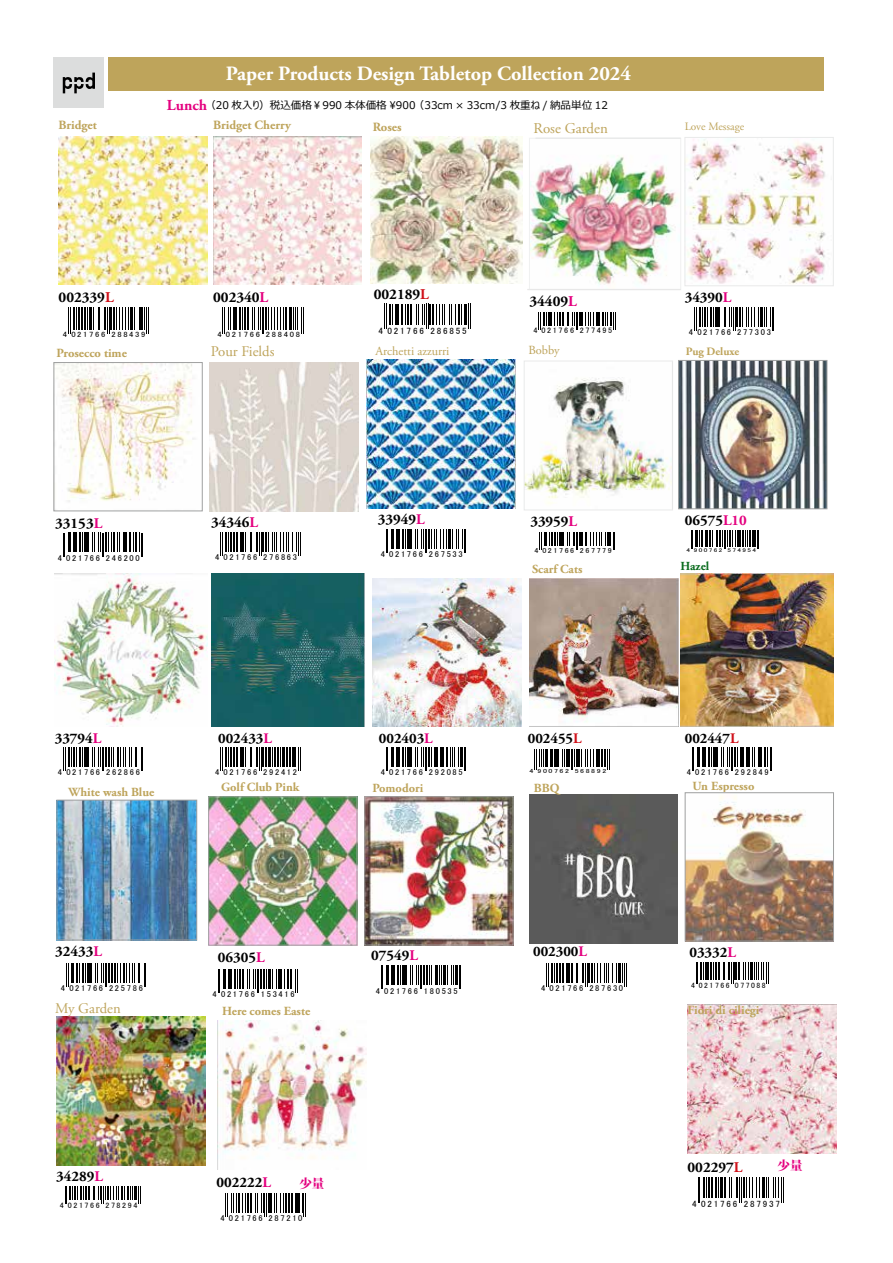
<style>
.page{position:relative;width:893px;height:1263px;background:#fff}
.page>*{position:absolute;margin:0;border:0;box-sizing:border-box;transform-origin:0 0}
.t1{font:700 20.25px "Adobe Garamond Pro";color:#fff}
.t2{font:700 14.85px "Adobe Garamond Pro";color:#000}
.t3{font:14.85px "Adobe Garamond Pro";color:#bea45b}
.t4{font:700 14.7px "Adobe Garamond Pro";color:#000}
.t5{font:14.7px "Adobe Garamond Pro";color:#bea45b}
.t6{font:700 14.55px "Adobe Garamond Pro";color:#000}
.t7{font:700 12.6px "Adobe Garamond Pro";color:#bea45b}
.t8{font:700 12.45px "Adobe Garamond Pro";color:#bea45b}
.t9{font:12.45px "Adobe Garamond Pro";color:#bea45b}
.t10{font:800 12.45px "Koz Min Pro";color:#e4007f}
.t11{font:700 12.3px "Adobe Garamond Pro";color:#bea45b}
.t12{font:700 12.3px "Adobe Garamond Pro";letter-spacing:-.005em;color:#096b1d}
.t13{font:11.25px "Adobe Garamond Pro";color:#bea45b}
.t14{font:700 11.25px "Adobe Garamond Pro";color:#bea45b}
.t15{font:10.5px "Meiryo UI";color:#000}
.t16{font:9.15px "MS UI Gothic";letter-spacing:.2em;color:#000}
.t17{font:9px "MS UI Gothic";letter-spacing:.2em;color:#000}
.t18{font:8.4px "MS UI Gothic";letter-spacing:.2em;color:#000}
.t19{font:7.95px "MS UI Gothic";letter-spacing:.2em;color:#000}
.t20{font:7.8px "MS UI Gothic";letter-spacing:.2em;color:#000}
.t21{font:7.65px "MS UI Gothic";letter-spacing:.2em;color:#000;scale:1.11 1}
.t22{font:7.65px "MS UI Gothic";letter-spacing:.2em;color:#000}
.t23{font:7.35px "MS UI Gothic";letter-spacing:.2em;color:#000;scale:1.1 1}
.t24{font:5.85px "MS UI Gothic";letter-spacing:.2em;color:#000;scale:1.34 1}
.t25{font:5.4px "MS UI Gothic";letter-spacing:.2em;color:#000;scale:1.34 1}
.s1{font-family:"Adobe Garamond Pro";font-weight:700;font-size:15.15px;color:#e4007f}
.s2{color:#d0121b}
.s3{color:#e4007f}
</style>
<div class="page">
<img style="left:531px;top:156px;width:147px;height:129px">
<div style="left:529px;top:138px;width:152px;height:152px;border:1px solid #f0f1f1"></div>
<svg style="left:538px;top:312px;width:78px;height:17px"></svg>
<hr style="left:536px;top:138px;width:145px;height:1px;background:#e9eaea">
<hr style="left:527px;top:289px;width:154px;height:1px;background:#e8e8e8">
<img style="left:213px;top:136px;width:149px;height:149px">
<img style="left:59px;top:136px;width:148px;height:149px">
<svg style="left:68px;top:307px;width:81px;height:26px"></svg>
<svg style="left:224px;top:307px;width:80px;height:26px"></svg>
<img style="left:371px;top:137px;width:151px;height:146px">
<svg style="left:384px;top:304px;width:87px;height:25px"></svg>
<div style="left:108px;top:57px;width:716px;height:34px;background:#bea45b"></div>
<div style="left:53px;top:57px;width:51px;height:50px;background:#dcdddd"></div>
<svg style="left:63px;top:73px;width:32px;height:20px"></svg>
<img style="left:526px;top:377px;width:145px;height:127px">
<div style="left:524px;top:361px;width:149px;height:149px;border:1px solid #e9eaea"></div>
<svg style="left:539px;top:532px;width:76px;height:17px"></svg>
<img style="left:210px;top:362px;width:148px;height:149px">
<img style="left:56px;top:364px;width:139px;height:138px">
<div style="left:54px;top:362px;width:148px;height:149px;border:1px solid #9fa0a0"></div>
<img style="left:680px;top:362px;width:145px;height:145px">
<div style="left:678px;top:360px;width:149px;height:149px;border:1px solid #9fa0a0"></div>
<svg style="left:691px;top:530px;width:68px;height:19px"></svg>
<img style="left:218px;top:1020px;width:148px;height:139px">
<img style="left:366px;top:798px;width:145px;height:145px">
<div style="left:364px;top:796px;width:149px;height:149px;border:1px solid #9fa0a0"></div>
<img style="left:687px;top:796px;width:145px;height:143px">
<div style="left:685px;top:792px;width:149px;height:149px;border:1px solid #9fa0a0"></div>
<img style="left:210px;top:798px;width:145px;height:145px">
<div style="left:208px;top:796px;width:149px;height:149px;border:1px solid #9fa0a0"></div>
<svg style="left:534px;top:749px;width:76px;height:21px"></svg>
<img style="left:59px;top:802px;width:136px;height:136px">
<div style="left:57px;top:800px;width:140px;height:140px;border:1px solid #9fa0a0"></div>
<img style="left:366px;top:360px;width:149px;height:148px">
<img style="left:529px;top:795px;width:149px;height:149px">
<img style="left:688px;top:1005px;width:148px;height:149px">
<svg style="left:698px;top:1177px;width:86px;height:25px"></svg>
<img style="left:687px;top:139px;width:139px;height:145px">
<div style="left:685px;top:137px;width:148px;height:149px;border:1px solid #e9eaea"></div>
<img style="left:372px;top:578px;width:149px;height:149px">
<img style="left:212px;top:574px;width:153px;height:153px">
<img style="left:529px;top:578px;width:149px;height:149px">
<img style="left:56px;top:1016px;width:149px;height:149px">
<svg style="left:65px;top:1187px;width:76px;height:17px"></svg>
<svg style="left:63px;top:533px;width:80px;height:23px"></svg>
<svg style="left:220px;top:532px;width:81px;height:24px"></svg>
<svg style="left:696px;top:962px;width:73px;height:22px"></svg>
<svg style="left:546px;top:963px;width:81px;height:24px"></svg>
<svg style="left:381px;top:966px;width:80px;height:23px"></svg>
<img style="left:680px;top:574px;width:153px;height:153px">
<svg style="left:692px;top:747px;width:80px;height:24px"></svg>
<svg style="left:227px;top:1193px;width:79px;height:24px"></svg>
<svg style="left:694px;top:307px;width:80px;height:24px"></svg>
<svg style="left:66px;top:963px;width:80px;height:24px"></svg>
<img style="left:55px;top:574px;width:153px;height:153px">
<svg style="left:63px;top:747px;width:80px;height:24px"></svg>
<svg style="left:220px;top:747px;width:81px;height:24px"></svg>
<svg style="left:386px;top:747px;width:80px;height:24px"></svg>
<svg style="left:218px;top:969px;width:80px;height:24px"></svg>
<svg style="left:386px;top:529px;width:80px;height:24px"></svg>
<h1 class="t1" style="left:226px;top:62px;width:407px">Paper Products Design Tabletop Collection 2024</h1>
<p class="t15" style="left:167px;top:98px;width:442px"><span class="s1">Lunch</span> （20 枚入り）税込価格￥990 本体価格 \900（33cm × 33cm/3 枚重ね / 納品単位 12</p>
<h3 class="t7" style="left:59px;top:117px;width:40px">Bridget</h3>
<h3 class="t7" style="left:213px;top:117px;width:79px">Bridget Cherry</h3>
<h3 class="t7" style="left:373px;top:120px;width:31px">Roses</h3>
<h2 class="t3" style="left:534px;top:119px;width:76px">Rose Garden</h2>
<h3 class="t13" style="left:685px;top:119px;width:61px">Love Message</h3>
<h2 class="t2" style="left:59px;top:288px;width:57px">002339<span class="s2">L</span></h2>
<h2 class="t2" style="left:213px;top:288px;width:57px">002340<span class="s3">L</span></h2>
<h2 class="t2" style="left:374px;top:285px;width:57px">002189<span class="s2">L</span></h2>
<h2 class="t2" style="left:529px;top:292px;width:49px">34409<span class="s3">L</span></h2>
<h3 class="t4" style="left:685px;top:288px;width:48px">34390<span class="s3">L</span></h3>
<p class="t21" style="left:63px;top:331px;width:76px">4 021766 288439</p>
<p class="t21" style="left:217px;top:331px;width:76px">4 021766 288408</p>
<p class="t16" style="left:378px;top:326px;width:90px">4 021766 286855</p>
<p class="t19" style="left:533px;top:326px;width:80px">4 021766 277495</p>
<p class="t18" style="left:689px;top:328px;width:84px">4 021766 277303</p>
<h3 class="t9" style="left:528px;top:343px;width:33px">Bobby</h3>
<h3 class="t5" style="left:211px;top:343px;width:65px">Pour Fields</h3>
<h3 class="t9" style="left:375px;top:344px;width:76px">Archetti azzurri</h3>
<h3 class="t8" style="left:56px;top:345px;width:72px">Prosecco time</h3>
<h3 class="t14" style="left:686px;top:345px;width:55px">Pug Deluxe</h3>
<h3 class="t4" style="left:55px;top:514px;width:48px">33153<span class="s3">L</span></h3>
<h3 class="t4" style="left:211px;top:514px;width:48px">34346<span class="s3">L</span></h3>
<p class="t18" style="left:58px;top:553px;width:84px">4 021766 246200</p>
<p class="t18" style="left:215px;top:553px;width:84px">4 021766 276863</p>
<h3 class="t4" style="left:378px;top:511px;width:48px">33949<span class="s3">L</span></h3>
<p class="t18" style="left:381px;top:550px;width:84px">4 021766 267533</p>
<h3 class="t4" style="left:530px;top:513px;width:48px">33959<span class="s3">L</span></h3>
<p class="t23" style="left:534px;top:547px;width:72px">4 021766 267779</p>
<h3 class="t11" style="left:532px;top:562px;width:52px">Scarf Cats</h3>
<h3 class="t4" style="left:685px;top:512px;width:63px">06575<span class="s3">L10</span></h3>
<p class="t25" style="left:686px;top:547px;width:54px">4 900762 574954</p>
<h3 class="t12" style="left:680px;top:559px;width:30px">Hazel</h3>
<h3 class="t4" style="left:55px;top:730px;width:48px">33794<span class="s3">L</span></h3>
<p class="t18" style="left:58px;top:768px;width:84px">4 021766 262866</p>
<p class="t18" style="left:215px;top:768px;width:84px">4 021766 292412</p>
<p class="t18" style="left:381px;top:768px;width:84px">4 021766 292085</p>
<h3 class="t6" style="left:218px;top:730px;width:55px">002433<span class="s3">L</span></h3>
<h3 class="t6" style="left:379px;top:730px;width:55px">002403<span class="s3">L</span></h3>
<h3 class="t6" style="left:528px;top:730px;width:55px">002455<span class="s2">L</span></h3>
<p class="t24" style="left:530px;top:768px;width:59px">4 900762 568892</p>
<h3 class="t6" style="left:685px;top:730px;width:55px">002447<span class="s2">L</span></h3>
<p class="t18" style="left:687px;top:768px;width:84px">4 021766 292849</p>
<h3 class="t8" style="left:69px;top:784px;width:87px">White wash Blue</h3>
<h3 class="t8" style="left:221px;top:780px;width:80px">Golf Club Pink</h3>
<h3 class="t8" style="left:372px;top:781px;width:52px">Pomodori</h3>
<h3 class="t8" style="left:692px;top:779px;width:63px">Un Espresso</h3>
<h3 class="t8" style="left:534px;top:781px;width:27px">BBQ</h3>
<h3 class="t4" style="left:55px;top:942px;width:48px">32433<span class="s3">L</span></h3>
<p class="t18" style="left:61px;top:984px;width:84px">4 021766 225786</p>
<h3 class="t5" style="left:55px;top:999px;width:67px">My Garden</h3>
<h3 class="t4" style="left:56px;top:1167px;width:48px">34289<span class="s3">L</span></h3>
<p class="t20" style="left:60px;top:1201px;width:79px">4 021766 278294</p>
<h3 class="t4" style="left:218px;top:949px;width:48px">06305<span class="s3">L</span></h3>
<p class="t18" style="left:213px;top:990px;width:84px">4 021766 153416</p>
<h3 class="t8" style="left:222px;top:1004px;width:90px">Here comes Easte</h3>
<h3 class="t4" style="left:371px;top:947px;width:48px">07549<span class="s3">L</span></h3>
<p class="t18" style="left:376px;top:986px;width:84px">4 021766 180535</p>
<h3 class="t4" style="left:217px;top:1174px;width:56px">002222<span class="s3">L</span></h3>
<h3 class="t10" style="left:299px;top:1174px;width:26px">少量</h3>
<p class="t18" style="left:220px;top:1214px;width:84px">4 021766 287210</p>
<h3 class="t6" style="left:533px;top:943px;width:55px">002300<span class="s3">L</span></h3>
<p class="t18" style="left:541px;top:984px;width:84px">4 021766 287630</p>
<h3 class="t4" style="left:689px;top:943px;width:48px">03332<span class="s3">L</span></h3>
<p class="t22" style="left:691px;top:981px;width:76px">4 021766 077088</p>
<h3 class="t7" style="left:688px;top:1003px;width:73px">Fiori di ciliegi</h3>
<h3 class="t10" style="left:778px;top:1156px;width:26px">少量</h3>
<h2 class="t2" style="left:688px;top:1158px;width:56px">002297<span class="s2">L</span></h2>
<p class="t17" style="left:692px;top:1199px;width:89px">4 021766 287937</p>
</div>
